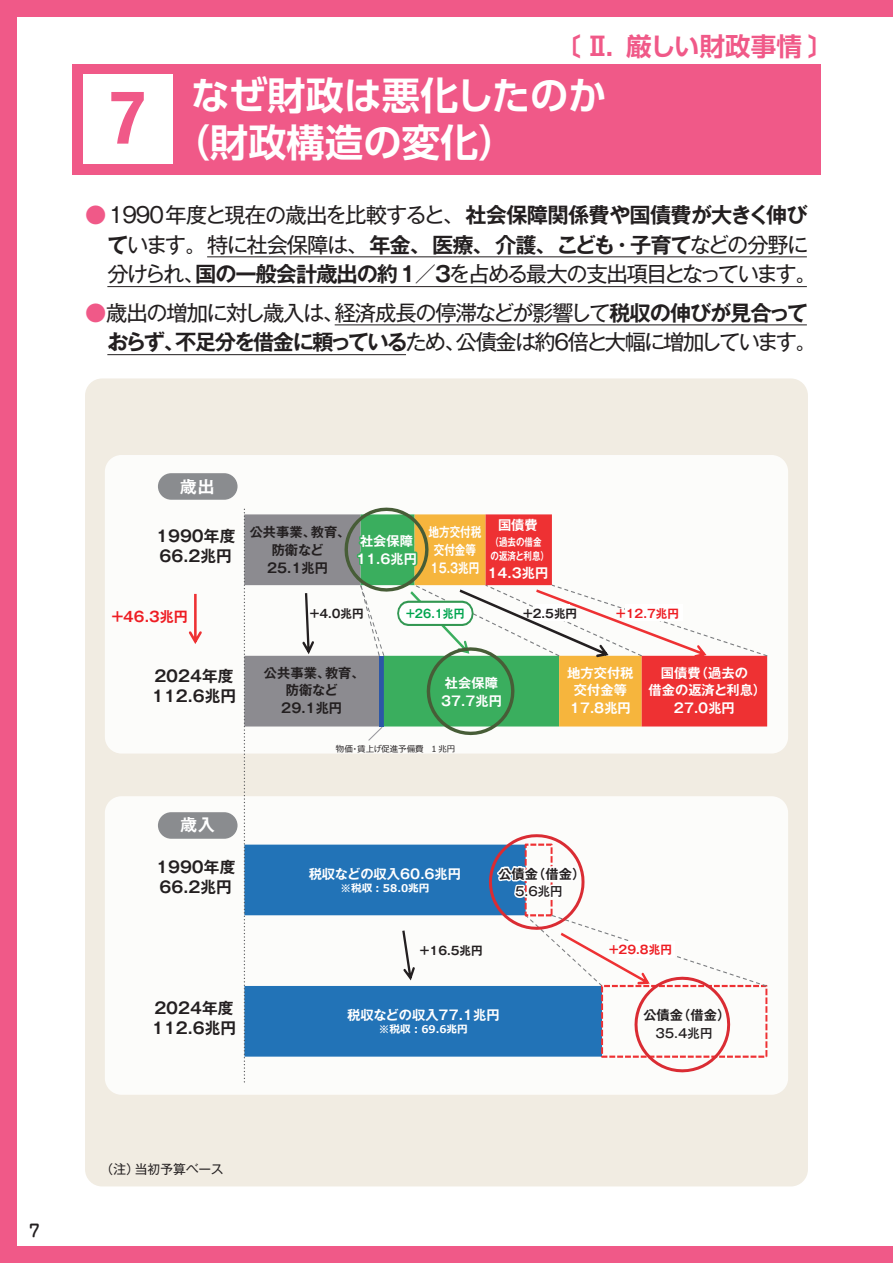
<style>
.page{position:relative;width:893px;height:1263px;background:#f05988}
.page>*{position:absolute;margin:0;border:0;box-sizing:border-box;transform-origin:0 0}
.t1{font:700 38.25px/46.8px "UD Shin Go Pro De";color:#fff}
.t2{font:700 25.5px "UD Shin Go Pro De";color:#f05988}
.t3{font:21.3px/29.7px "Gothic MB101 Pr 6 N";letter-spacing:-.075em;color:#231f20}
.t4{font:500 16.95px "Jun 34 Pro";color:#231f20}
.t5{font:700 16.65px "Gothic MB101 Pro De";color:#fff}
.t6{font:700 15.75px/20px "Gothic MB101 Pro De";color:#231f20}
.t7{font:700 14.1px "Gothic MB101 Pro De";color:#ee1d23}
.t8{font:700 13.35px "Gothic MB101 Pro De";color:#fff}
.t9{font:700 13.2px/17.9px "Gothic MB101 Pro De";color:#fff}
.t10{font:700 13.2px/17.9px "Gothic MB101 Pro De";color:#231f20;text-align:center}
.t11{font:700 13.2px/17.9px "Gothic MB101 Pro De";color:#fff;scale:.8 1}
.t12{font:12.75px "Gothic MB101 Pr 6 N";color:#231f20}
.t13{font:500 12.45px "Gothic MB101 Pro";color:#231f20}
.t14{font:700 11.55px "Gothic MB101 Pro De";color:#231f20}
.t15{font:700 11.55px "Gothic MB101 Pro De";color:#ee1d23}
.t16{font:700 11.55px "Gothic MB101 Pro De";color:#00a54f;scale:.93 1}
.t17{font:700 10.65px "Meiryo";color:#fff}
.t18{font:700 10.65px/14.9px "Gothic MB101 Pro De";color:#fff;scale:.8 1}
.t19{font:8.55px "Meiryo UI";color:#231f20}
.s1{color:#f05988}
.s2{font-family:"Gothic MB101 Pr 6 N De";font-weight:700}
</style>
<div class="page">
<div style="left:17px;top:17px;width:876px;height:1229px;background:#fff"></div>
<div style="left:85px;top:378px;width:723px;height:808px;background:#f1ece2;border-radius:17px"></div>
<div style="left:105px;top:455px;width:683px;height:298px;background:#fff;border-radius:17px"></div>
<div style="left:105px;top:796px;width:683px;height:299px;background:#fff;border-radius:17px"></div>
<svg style="left:189px;top:594px;width:13px;height:50px"></svg>
<div style="left:158px;top:473px;width:80px;height:27px;background:#8a8c8f;border-radius:13px"></div>
<div style="left:158px;top:812px;width:80px;height:27px;background:#8a8c8f;border-radius:13px"></div>
<svg style="left:244px;top:508px;width:523px;height:574px"></svg>
<div style="left:617px;top:941px;width:58px;height:16px;background:#fff"></div>
<div style="left:625px;top:605px;width:58px;height:16px;background:#fff"></div>
<div style="left:535px;top:605px;width:34px;height:16px;background:#fff"></div>
<div style="left:72px;top:64px;width:749px;height:110px;background:#f05988"></div>
<div style="left:83px;top:74px;width:89px;height:90px;background:#fff"></div>
<hr style="left:207px;top:257px;width:600px;height:1px;background:#231f20">
<hr style="left:107px;top:286px;width:700px;height:1px;background:#231f20">
<hr style="left:335px;top:325px;width:472px;height:1px;background:#231f20">
<hr style="left:107px;top:354px;width:299px;height:1px;background:#231f20">
<p class="t2" style="left:555px;top:26px;width:280px">〔 Ⅱ．厳しい財政事情〕</p>
<h1 class="t1" style="left:110px;top:71px;width:498px;text-indent:81px">なぜ財政は悪化したのか<br><sup>7</sup> （財政構造の変化）</h1>
<p class="t3" style="left:107px;top:198px;width:711px;text-indent:-22px"><span class="s1">●</span> 1990年度と現在の歳出を比較すると、<span class="s2">社会保障関係費や国債費が大きく伸びて</span>います。特に社会保障は、<span class="s2">年⾦、医療、介護、こども・⼦育て</span>などの分野に分けられ、<span class="s2">国の一般会計歳出の約1／３</span>を占める最大の支出項目となっています。</p>
<p class="t3" style="left:107px;top:296px;width:711px;text-indent:-22px"><span class="s1">●</span>歳出の増加に対し歳入は、経済成⻑の停滞などが影響して<span class="s2">税収の伸びが⾒合っておらず、不⾜分を借⾦に頼っている</span>ため、公債⾦は約６倍と大幅に増加しています。</p>
<p class="t4" style="left:29px;top:1217px;width:12px">7</p>
<p class="t5" style="left:180px;top:473px;width:36px">歳出</p>
<p class="t6" style="left:156px;top:524px;width:81px">1990年度<br>66.2兆円</p>
<p class="t10" style="left:250px;top:522px;width:102px">公共事業、教育、防衛など<br>25.1兆円</p>
<p class="t9" style="left:356px;top:530px;width:62px">社会保障<br>11.6兆円</p>
<p class="t11" style="left:428px;top:522px;width:68px">地方交付税交付金等<br>15.3兆円</p>
<p class="t9" style="left:498px;top:514px;width:41px">国債費</p>
<p class="t18" style="left:490px;top:533px;width:75px">（過去の借金の返済と利息）</p>
<p class="t9" style="left:487px;top:562px;width:62px">14.3兆円</p>
<p class="t7" style="left:112px;top:605px;width:78px">+46.3兆円</p>
<p class="t14" style="left:309px;top:604px;width:57px">＋4.0兆円</p>
<p class="t16" style="left:406px;top:604px;width:64px">+26.1兆円</p>
<p class="t14" style="left:522px;top:604px;width:57px">＋2.5兆円</p>
<p class="t15" style="left:616px;top:604px;width:64px">+12.7兆円</p>
<p class="t6" style="left:152px;top:664px;width:86px">2024年度<br>112.6兆円</p>
<p class="t5" style="left:181px;top:811px;width:36px">歳入</p>
<p class="t6" style="left:156px;top:855px;width:81px">1990年度<br>66.2兆円</p>
<p class="t6" style="left:152px;top:996px;width:86px">2024年度<br>112.6兆円</p>
<p class="t10" style="left:264px;top:662px;width:102px">公共事業、教育、防衛など<br>29.1兆円</p>
<p class="t9" style="left:441px;top:673px;width:62px">社会保障<br>37.7兆円</p>
<p class="t19" style="left:336px;top:743px;width:121px">物価・賃上げ促進予備費 １兆円</p>
<p class="t9" style="left:567px;top:662px;width:68px">地方交付税交付金等<br>17.8兆円</p>
<p class="t9" style="left:648px;top:662px;width:119px;text-align:center">国債費（過去の<br>借金の返済と利息）<br>27.0兆円</p>
<p class="t8" style="left:309px;top:863px;width:154px">税収などの収入60.6兆円</p>
<p class="t17" style="left:340px;top:880px;width:91px">※税収︓58.0兆円</p>
<p class="t10" style="left:498px;top:863px;width:88px">公債金（借金）</p>
<p class="t13" style="left:515px;top:881px;width:49px">5.6兆円</p>
<p class="t14" style="left:419px;top:941px;width:65px">＋16.5兆円</p>
<p class="t8" style="left:347px;top:1004px;width:154px">税収などの収入77.1兆円</p>
<p class="t17" style="left:379px;top:1022px;width:91px">※税収︓69.6兆円</p>
<p class="t15" style="left:609px;top:940px;width:64px">+29.8兆円</p>
<p class="t10" style="left:643px;top:1005px;width:88px">公債金（借金）</p>
<p class="t13" style="left:655px;top:1022px;width:59px">35.4兆円</p>
<p class="t12" style="left:101px;top:1159px;width:124px">（注）当初予算ベース</p>
</div>
